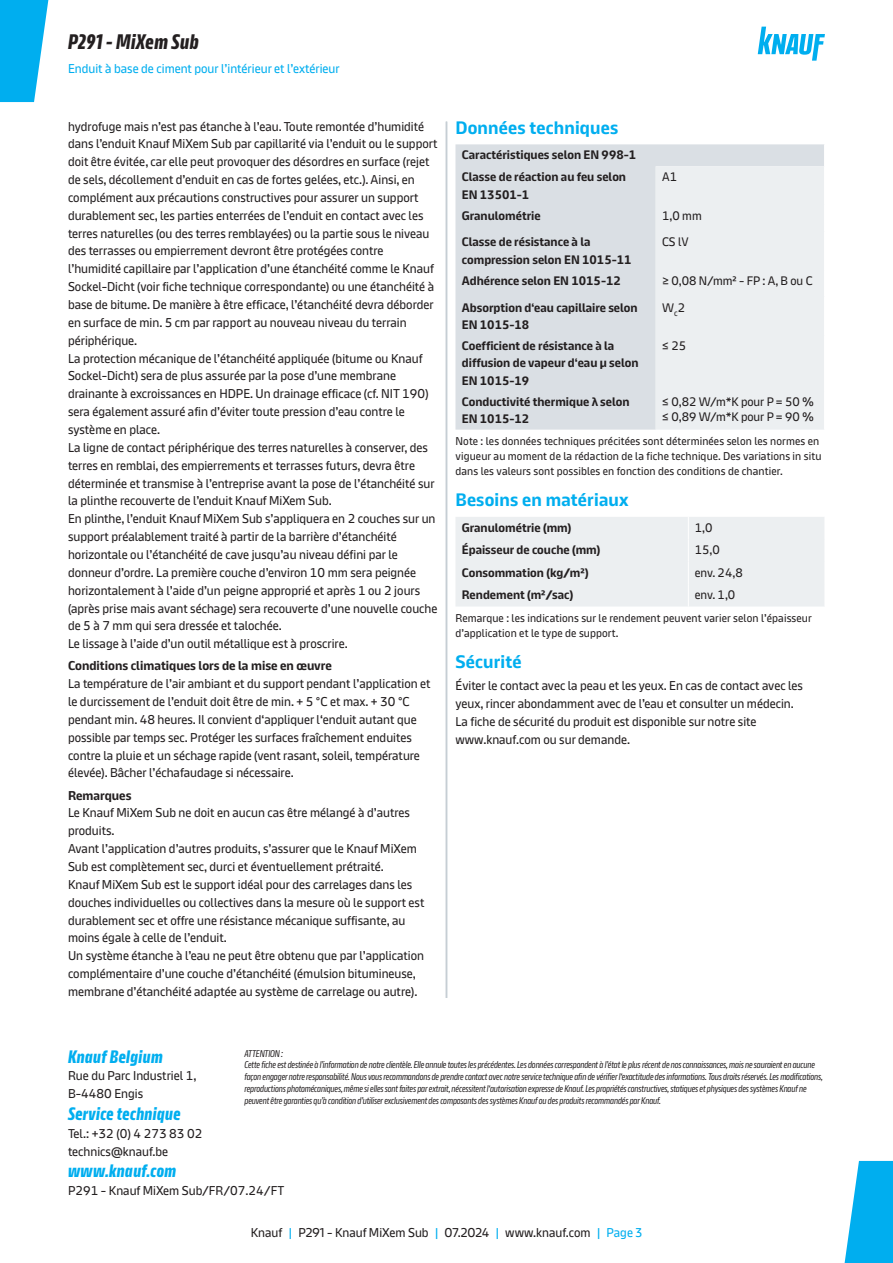
<style>
.page{position:relative;width:893px;height:1263px;background:#fff}
.page>*{position:absolute;margin:0;border:0;box-sizing:border-box;transform-origin:0 0}
.Data_Sheet_Chapter{font:700 21px "Knauf Head";letter-spacing:.025em;color:#231f20}
.Description_Headline{font:700 18px "Knauf";letter-spacing:.01em;color:#00aeef}
.t1{font:700 18px "Knauf Head";letter-spacing:.025em;color:#00aeef}
.Copy_Text{font:12.75px/17.9px "Knauf";color:#231f20}
.Pagina{font:12.75px "Knauf";color:#231f20}
.Titre_Texte{font:700 12.75px "Knauf";color:#231f20}
.Data_Sheet_Name{font:12.75px "Knauf";color:#00aeef}
.Tab_Head{font:700 12.3px/17.2px "Knauf";color:#231f20}
.Tab_Text{font:12.3px/14.7px "Knauf";color:#231f20}
.Note_sous_tableaux{font:11.25px/15px "Knauf";letter-spacing:.01em;color:#231f20}
.Impressum_Legal_Text{font:9.75px/11.7px "Knauf Head";letter-spacing:-.01em;color:#231f20}
.s1{color:#00aeef}
</style>
<div class="page">
<svg style="left:844px;top:1161px;width:49px;height:102px"></svg>
<svg style="left:0;top:0;width:49px;height:102px"></svg>
<div style="left:455px;top:144px;width:201px;height:286px;background:#dadfe4"></div>
<svg style="left:656px;top:144px;width:168px;height:286px;background:#eaedf0"></svg>
<div style="left:456px;top:517px;width:369px;height:89px;background:#eceff1"></div>
<hr style="left:446px;top:122px;width:1px;height:876px;background:#c6ced4">
<svg style="left:758px;top:27px;width:67px;height:34px"></svg>
<p class="Data_Sheet_Chapter" style="left:68px;top:31px;width:132px">P291 - MiXem Sub</p>
<p class="Data_Sheet_Name" style="left:68px;top:61px;width:273px">Enduit à base de ciment pour l’intérieur et l’extérieur</p>
<p class="Copy_Text" style="left:68px;top:117px;width:371px">hydrofuge mais n’est pas étanche à l’eau. Toute remontée d’humidité dans l’enduit Knauf MiXem Sub par capillarité via l’enduit ou le support doit être évitée, car elle peut provoquer des désordres en surface (rejet de sels, décollement d’enduit en cas de fortes gelées, etc.). Ainsi, en complément aux précautions constructives pour assurer un support durablement sec, les parties enterrées de l’enduit en contact avec les terres naturelles (ou des terres remblayées) ou la partie sous le niveau des terrasses ou empierrement devront être protégées contre l’humidité capillaire par l’application d’une étanchéité comme le Knauf Sockel-Dicht (voir fiche technique correspondante) ou une étanchéité à base de bitume. De manière à être efficace, l’étanchéité devra déborder en surface de min. 5 cm par rapport au nouveau niveau du terrain périphérique.</p>
<p class="Copy_Text" style="left:68px;top:349px;width:362px">La protection mécanique de l’étanchéité appliquée (bitume ou Knauf Sockel-Dicht) sera de plus assurée par la pose d’une membrane drainante à excroissances en HDPE. Un drainage efficace (cf. NIT 190) sera également assuré afin d’éviter toute pression d’eau contre le système en place.</p>
<p class="Copy_Text" style="left:68px;top:438px;width:368px">La ligne de contact périphérique des terres naturelles à conserver, des terres en remblai, des empierrements et terrasses futurs, devra être déterminée et transmise à l’entreprise avant la pose de l’étanchéité sur la plinthe recouverte de l’enduit Knauf MiXem Sub.</p>
<p class="Copy_Text" style="left:68px;top:510px;width:371px">En plinthe, l’enduit Knauf MiXem Sub s’appliquera en 2 couches sur un support préalablement traité à partir de la barrière d’étanchéité horizontale ou l’étanchéité de cave jusqu’au niveau défini par le donneur d’ordre. La première couche d’environ 10 mm sera peignée horizontalement à l’aide d’un peigne approprié et après 1 ou 2 jours (après prise mais avant séchage) sera recouverte d’une nouvelle couche de 5 à 7 mm qui sera dressée et talochée.</p>
<p class="Copy_Text" style="left:68px;top:635px;width:281px">Le lissage à l’aide d’un outil métallique est à proscrire.</p>
<p class="Titre_Texte" style="left:68px;top:659px;width:265px">Conditions climatiques lors de la mise en œuvre</p>
<p class="Copy_Text" style="left:68px;top:675px;width:364px">La température de l’air ambiant et du support pendant l’application et le durcissement de l’enduit doit être de min. + 5 °C et max. + 30 °C pendant min. 48 heures. Il convient d‘appliquer l‘enduit autant que possible par temps sec. Protéger les surfaces fraîchement enduites contre la pluie et un séchage rapide (vent rasant, soleil, température élevée). Bâcher l’échafaudage si nécessaire.</p>
<p class="Titre_Texte" style="left:68px;top:788px;width:65px">Remarques</p>
<p class="Copy_Text" style="left:68px;top:804px;width:343px">Le Knauf MiXem Sub ne doit en aucun cas être mélangé à d’autres produits.</p>
<p class="Copy_Text" style="left:68px;top:839px;width:350px">Avant l’application d’autres produits, s’assurer que le Knauf MiXem<br>Sub est complètement sec, durci et éventuellement prétraité.</p>
<p class="Copy_Text" style="left:68px;top:875px;width:358px">Knauf MiXem Sub est le support idéal pour des carrelages dans les douches individuelles ou collectives dans la mesure où le support est durablement sec et offre une résistance mécanique suffisante, au moins égale à celle de l’enduit.</p>
<p class="Copy_Text" style="left:68px;top:947px;width:357px">Un système étanche à l’eau ne peut être obtenu que par l’application complémentaire d’une couche d’étanchéité (émulsion bitumineuse, membrane d’étanchéité adaptée au système de carrelage ou autre).</p>
<p class="Description_Headline" style="left:455px;top:118px;width:164px">Données techniques</p>
<p class="Tab_Head" style="left:462px;top:146px;width:176px">Caractéristiques selon EN 998-1</p>
<p class="Tab_Head" style="left:462px;top:168px;width:166px">Classe de réaction au feu selon<br>EN 13501-1</p>
<p class="Tab_Text" style="left:662px;top:169px;width:16px">A1</p>
<p class="Tab_Head" style="left:462px;top:207px;width:80px">Granulométrie</p>
<p class="Tab_Text" style="left:662px;top:208px;width:41px">1,0 mm</p>
<p class="Tab_Head" style="left:462px;top:233px;width:171px">Classe de résistance à la compression selon EN 1015-11</p>
<p class="Tab_Text" style="left:662px;top:235px;width:28px">CS lV</p>
<p class="Tab_Head" style="left:462px;top:272px;width:160px">Adhérence selon EN 1015-12</p>
<p class="Tab_Text" style="left:662px;top:273px;width:152px">≥ 0,08 N/mm² - FP : A, B ou C</p>
<p class="Tab_Head" style="left:462px;top:299px;width:177px">Absorption d‘eau capillaire selon<br>EN 1015-18</p>
<p class="Tab_Text" style="left:662px;top:300px;width:24px">W<sub>c</sub>2</p>
<p class="Tab_Head" style="left:462px;top:337px;width:178px">Coefficient de résistance à la diffusion de vapeur d‘eau μ selon<br>EN 1015-19</p>
<p class="Tab_Text" style="left:662px;top:338px;width:26px">≤ 25</p>
<p class="Tab_Head" style="left:462px;top:393px;width:169px">Conductivité thermique λ selon<br>EN 1015-12</p>
<p class="Tab_Text" style="left:662px;top:394px;width:153px">≤ 0,82 W/m*K pour P = 50 % ≤ 0,89 W/m*K pour P = 90 %</p>
<p class="Note_sous_tableaux" style="left:455px;top:433px;width:367px">Note : les données techniques précitées sont déterminées selon les normes en vigueur au moment de la rédaction de la fiche technique. Des variations in situ dans les valeurs sont possibles en fonction des conditions de chantier.</p>
<p class="Description_Headline" style="left:455px;top:490px;width:175px">Besoins en matériaux</p>
<p class="Tab_Head" style="left:462px;top:519px;width:111px">Granulométrie (mm)</p>
<p class="Tab_Text" style="left:695px;top:520px;width:19px">1,0</p>
<p class="Tab_Head" style="left:462px;top:541px;width:140px">Épaisseur de couche (mm)</p>
<p class="Tab_Text" style="left:695px;top:542px;width:27px">15,0</p>
<p class="Tab_Head" style="left:462px;top:564px;width:128px">Consommation (kg/m²)</p>
<p class="Tab_Text" style="left:695px;top:565px;width:50px">env. 24,8</p>
<p class="Tab_Head" style="left:462px;top:586px;width:113px">Rendement (m²/sac)</p>
<p class="Tab_Text" style="left:695px;top:587px;width:42px">env. 1,0</p>
<p class="Note_sous_tableaux" style="left:455px;top:610px;width:358px">Remarque : les indications sur le rendement peuvent varier selon l’épaisseur d’application et le type de support.</p>
<p class="Description_Headline" style="left:455px;top:652px;width:68px">Sécurité</p>
<p class="Copy_Text" style="left:455px;top:677px;width:349px">Éviter le contact avec la peau et les yeux. En cas de contact avec les yeux, rincer abondamment avec de l’eau et consulter un médecin.<br>La fiche de sécurité du produit est disponible sur notre site www.knauf.com ou sur demande.</p>
<p class="t1" style="left:68px;top:1047px;width:96px">Knauf Belgium</p>
<p class="Copy_Text" style="left:68px;top:1067px;width:130px">Rue du Parc Industriel 1,</p>
<p class="Copy_Text" style="left:68px;top:1085px;width:77px">B-4480 Engis</p>
<p class="t1" style="left:68px;top:1104px;width:114px">Service technique</p>
<p class="Copy_Text" style="left:68px;top:1124px;width:136px">Tel.: +32 (0) 4 273 83 02</p>
<p class="Copy_Text" style="left:68px;top:1142px;width:102px">technics@knauf.be</p>
<p class="t1" style="left:68px;top:1161px;width:110px">www.knauf.com</p>
<p class="Copy_Text" style="left:68px;top:1181px;width:218px">P291 - Knauf MiXem Sub/FR/07.24/FT</p>
<p class="Impressum_Legal_Text" style="left:244px;top:1047px;width:40px">ATTENTION :</p>
<p class="Impressum_Legal_Text" style="left:244px;top:1059px;width:580px">Cette fiche est destinée à l’information de notre clientèle. Elle annule toutes les précédentes. Les données correspondent à l’état le plus récent de nos connaissances, mais ne sauraient en aucune façon engager notre responsabilité. Nous vous recommandons de prendre contact avec notre service technique afin de vérifier l‘exactitude des informations. Tous droits réservés. Les modifications, reproductions photomécaniques, même si elles sont faites par extrait, nécessitent l‘autorisation expresse de Knauf. Les propriétés constructives, statiques et physiques des systèmes Knauf ne peuvent être garanties qu’à condition d’utiliser exclusivement des composants des systèmes Knauf ou des produits recommandés par Knauf.</p>
<p class="Pagina" style="left:251px;top:1226px;width:393px">Knauf <span class="s1">|</span> P291 - Knauf MiXem Sub <span class="s1">|</span> 07.2024 <span class="s1">|</span> www.knauf.com <span class="s1">| Page 3</span></p>
</div>
